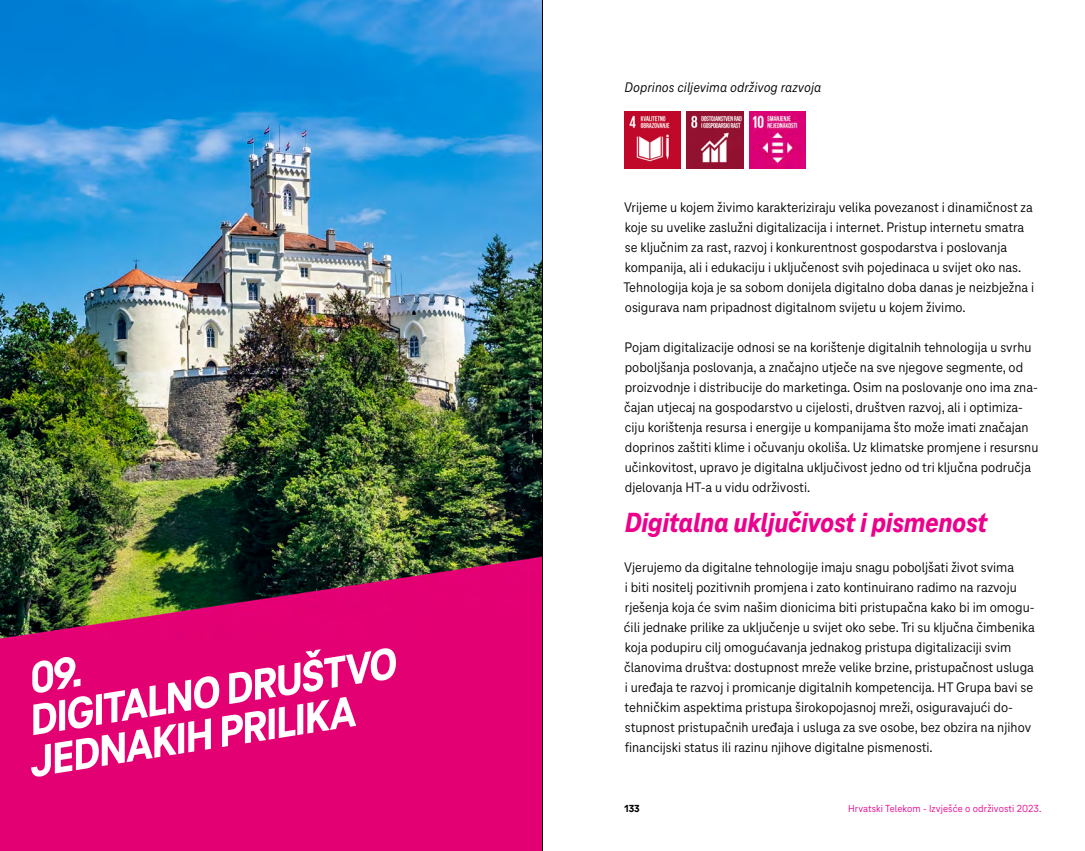
<style>
.page{position:relative;width:1085px;height:851px;background:#fff}
.page>*{position:absolute;margin:0;border:0;box-sizing:border-box;transform-origin:0 0}
.t1{font:italic 800 45px/41.2px "Tele Neo";color:#fff}
.t2{font:italic 800 28.75px "Tele Neo";letter-spacing:-.015em;color:#ec008c}
.t3{font:14.38px/20px "Tele Neo";color:#000}
.t4{font:italic 14.38px "Tele Neo";color:#000}
.t5{font:10.62px "Tele Neo";letter-spacing:.01em;color:#ec008c}
.t6{font:800 10.62px "Tele Neo";color:#000}
</style>
<div class="page">
<img style="left:0;top:0;width:542px;height:850px">
<hr style="left:542px;top:0;width:1px;height:850px;background:#000">
<img style="left:749px;top:112px;width:56px;height:56px">
<img style="left:624px;top:112px;width:56px;height:56px">
<img style="left:686px;top:112px;width:57px;height:56px">
<h1 class="t1" style="left:12px;top:661px;width:379px;rotate:-9deg">09.<br>DIGITALNO DRUŠTVO<br>JEDNAKIH PRILIKA</h1>
<p class="t4" style="left:624px;top:79px;width:198px">Doprinos ciljevima održivog razvoja</p>
<p class="t3" style="left:623px;top:197px;width:412px">Vrijeme u kojem živimo karakteriziraju velika povezanost i dinamičnost za koje su uvelike zaslužni digitalizacija i internet. Pristup internetu smatra se ključnim za rast, razvoj i konkurentnost gospodarstva i poslovanja kompanija, ali i edukaciju i uključenost svih pojedinaca u svijet oko nas.<br>Tehnologija koja je sa sobom donijela digitalno doba danas je neizbježna i osigurava nam pripadnost digitalnom svijetu u kojem živimo.</p>
<p class="t3" style="left:624px;top:337px;width:416px">Pojam digitalizacije odnosi se na korištenje digitalnih tehnologija u svrhu poboljšanja poslovanja, a značajno utječe na sve njegove segmente, od proizvodnje i distribucije do marketinga. Osim na poslovanje ono ima zna&shy;čajan utjecaj na gospodarstvo u cijelosti, društven razvoj, ali i optimiza&shy;ciju korištenja resursa i energije u kompanijama što može imati značajan doprinos zaštiti klime i očuvanju okoliša. Uz klimatske promjene i resursnu učinkovitost, upravo je digitalna uključivost jedno od tri ključna područja djelovanja HT-a u vidu održivosti.</p>
<h2 class="t2" style="left:625px;top:506px;width:364px">Digitalna uključivost i pismenost</h2>
<p class="t3" style="left:624px;top:557px;width:412px">Vjerujemo da digitalne tehnologije imaju snagu poboljšati život svima<br>i biti nositelj pozitivnih promjena i zato kontinuirano radimo na razvoju rješenja koja će svim našim dionicima biti pristupačna kako bi im omogu&shy;ćili jednake prilike za uključenje u svijet oko sebe. Tri su ključna čimbenika koja podupiru cilj omogućavanja jednakog pristupa digitalizaciji svim članovima društva: dostupnost mreže velike brzine, pristupačnost usluga i uređaja te razvoj i promicanje digitalnih kompetencija. HT Grupa bavi se tehničkim aspektima pristupa širokopojasnoj mreži, osiguravajući do&shy;stupnost pristupačnih uređaja i usluga za sve osobe, bez obzira na njihov financijski status ili razinu njihove digitalne pismenosti.</p>
<p class="t6" style="left:624px;top:802px;width:17px">133</p>
<p class="t5" style="left:848px;top:802px;width:195px">Hrvatski Telekom - Izvješće o održivosti 2023.</p>
</div>
